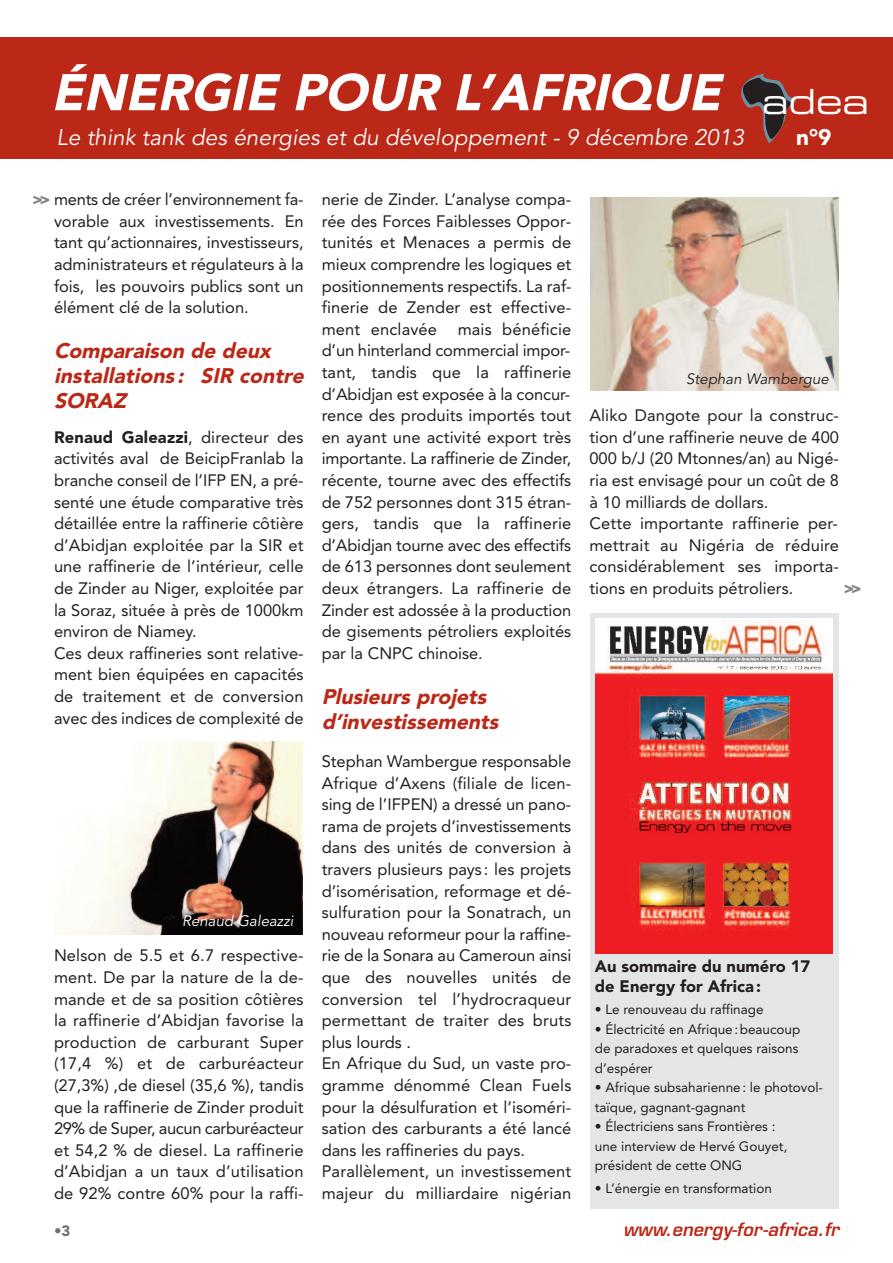
<style>
.page{position:relative;width:893px;height:1263px;background:#fff}
.page>*{position:absolute;margin:0;border:0;box-sizing:border-box;transform-origin:0 0}
.t1{font:italic 900 51px "Avenir";color:#fff}
.t2{font:34.65px "Eurostile Extended Two";color:#fff}
.t3{font:italic 22.5px "Avenir";letter-spacing:.005em;color:#fff}
.t4{font:900 22.5px "Avenir";color:#fff}
.t5{font:italic 900 21px/25.2px "Avenir LT Std";color:#bc2818}
.t6{font:italic 600 18px "Eurostile";letter-spacing:.005em;color:#bc2818}
.t7{font:16.5px/21.6px "Avenir";color:#231f20;text-align:justify}
.t8{font:900 16.5px/19.8px "Avenir LT Std";color:#231f20}
.t9{font:900 16.5px "Avenir LT Std";color:#828487}
.t10{font:italic 15px "Avenir";letter-spacing:.005em;color:#231f20}
.t11{font:italic 15px "Avenir";letter-spacing:.005em;color:#fff}
.t12{font:900 15px "Avenir LT Std";color:#6f7073}
.t13{font:13.5px/19.5px "Avenir";color:#231f20}
.s1{font-family:"Avenir LT Std";font-weight:900;color:#828487}
.s2{font-weight:900}
</style>
<div class="page">
<div style="left:0;top:37px;width:893px;height:122px;background:#bc2818"></div>
<svg style="left:741px;top:74px;width:55px;height:69px"></svg>
<img style="left:55px;top:741px;width:247px;height:193px">
<img style="left:590px;top:197px;width:249px;height:193px">
<div style="left:590px;top:613px;width:249px;height:596px;background:#e4e5e7"></div>
<img style="left:595px;top:620px;width:238px;height:333px">
<h1 class="t1" style="left:51px;top:72px;width:681px">ÉNERGIE POUR L’AFRIQUE</h1>
<h3 class="t3" style="left:57px;top:128px;width:689px">Le think tank des énergies et du développement - 9 décembre 2013</h3>
<h3 class="t4" style="left:796px;top:128px;width:37px">n°9</h3>
<h2 class="t2" style="left:762px;top:89px;width:108px">adea</h2>
<p class="t7" style="left:54px;top:190px;width:251px;text-indent:-22px"><span class="s1">&gt;&gt;</span> ments de créer l’environnement fa&shy;vorable aux investissements. En tant qu’actionnaires, investisseurs, administrateurs et régulateurs à la fois, les pouvoirs publics sont un élément clé de la solution.</p>
<p class="t5" style="left:54px;top:340px;width:256px">Comparaison de deux installations : SIR contre<br>SORAZ</p>
<p class="t7" style="left:54px;top:428px;width:251px;text-align:left"><span class="s2">Renaud Galeazzi</span>, directeur des activités aval de BeicipFranlab la branche conseil de l’IFP EN, a pré&shy;senté une étude comparative très détaillée entre la raffinerie côtière d’Abidjan exploitée par la SIR et une raffinerie de l’intérieur, celle de Zinder au Niger, exploitée par la Soraz, située à près de 1000km environ de Niamey.<br>Ces deux raffineries sont relative&shy;ment bien équipées en capacités de traitement et de conversion avec des indices de complexité de</p>
<p class="t11" style="left:182px;top:915px;width:113px">Renaud Galeazzi</p>
<p class="t7" style="left:54px;top:946px;width:251px">Nelson de 5.5 et 6.7 respective&shy;ment. De par la nature de la de&shy;mande et de sa position côtières la raffinerie d’Abidjan favorise la production de carburant Super (17,4 %) et de carburéacteur (27,3%) ,de diesel (35,6 %), tandis que la raffinerie de Zinder produit 29% de Super, aucun carburéacteur et 54,2 % de diesel. La raffinerie d’Abidjan a un taux d’utilisation de 92% contre 60% pour la raffi-</p>
<p class="t12" style="left:54px;top:1225px;width:18px">•3</p>
<p class="t7" style="left:322px;top:190px;width:251px">nerie de Zinder. L’analyse compa&shy;rée des Forces Faiblesses Oppor&shy;tunités et Menaces a permis de mieux comprendre les logiques et positionnements respectifs. La raf&shy;finerie de Zender est effective&shy;ment enclavée</p>
<p class="t7" style="left:322px;top:320px;width:251px;text-indent:136px">mais bénéficie d’un hinterland commercial impor&shy;tant, tandis que la raffinerie d’Abidjan est exposée à la concur&shy;rence des produits importés tout en ayant une activité export très importante. La raffinerie de Zinder, récente, tourne avec des effectifs de 752 personnes dont 315 étran&shy;gers, tandis que la raffinerie d’Abidjan tourne avec des effectifs de 613 personnes dont seulement deux étrangers. La raffinerie de Zinder est adossée à la production de gisements pétroliers exploités par la CNPC chinoise.</p>
<p class="t5" style="left:322px;top:685px;width:182px">Plusieurs projets d’investissements</p>
<p class="t7" style="left:322px;top:752px;width:251px;text-align:left">Stephan Wambergue responsable<br>Afrique d’Axens (filiale de licen&shy;sing de l’IFPEN) a dressé un pano&shy;rama de projets d’investissements dans des unités de conversion à travers plusieurs pays : les projets d’isomérisation, reformage et dé&shy;sulfuration pour la Sonatrach, un nouveau reformeur pour la raffine&shy;rie de la Sonara au Cameroun ainsi que des nouvelles unités de conversion tel l’hydrocraqueur permettant de traiter des bruts plus lourds .<br>En Afrique du Sud, un vaste pro&shy;gramme dénommé Clean Fuels pour la désulfuration et l’isoméri&shy;sation des carburants a été lancé dans les raffineries du pays.<br>Parallèlement, un investissement majeur du milliardaire nigérian</p>
<p class="t10" style="left:686px;top:372px;width:144px">Stephan Wambergue</p>
<p class="t7" style="left:589px;top:406px;width:251px;text-align:left">Aliko Dangote pour la construc&shy;tion d’une raffinerie neuve de 400<br>000 b/J (20 Mtonnes/an) au Nigé&shy;ria est envisagé pour un coût de 8 à 10 milliards de dollars.<br>Cette importante raffinerie per&shy;mettrait au Nigéria de réduire considérablement ses importa&shy;tions en produits pétroliers.</p>
<p class="t9" style="left:843px;top:582px;width:20px">&gt;&gt;</p>
<p class="t8" style="left:595px;top:958px;width:217px">Au sommaire du numéro 17 de Energy for Africa:</p>
<p class="t13" style="left:595px;top:1001px;width:170px">• Le renouveau du raffinage</p>
<p class="t13" style="left:595px;top:1020px;width:207px">• Électricité en Afrique:beaucoup de paradoxes et quelques raisons d’espérer</p>
<p class="t13" style="left:595px;top:1079px;width:230px">• Afrique subsaharienne: le photovol&shy;taïque, gagnant-gagnant</p>
<p class="t13" style="left:595px;top:1118px;width:194px">• Électriciens sans Frontières : une interview de Hervé Gouyet, président de cette ONG</p>
<p class="t13" style="left:595px;top:1179px;width:179px">• L’énergie en transformation</p>
<p class="t6" style="left:623px;top:1222px;width:217px">www.energy-for-africa.fr</p>
</div>
